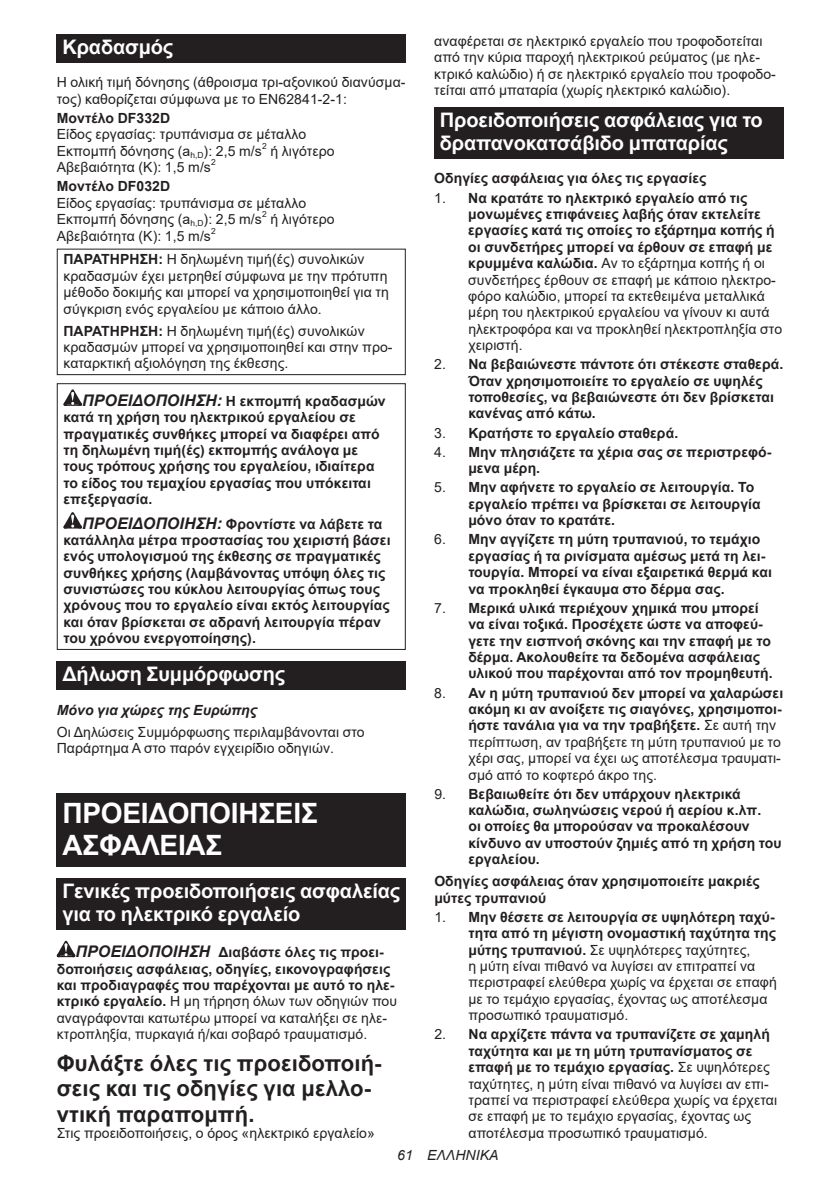
<style>
.page{position:relative;width:840px;height:1191px;background:#fff}
.page>*{position:absolute;margin:0;border:0;box-sizing:border-box;transform-origin:0 0}
.t1{font:700 28px/32.8px "Arial";letter-spacing:-.01em;color:#fff}
.t2{font:700 22px/25.8px "Arial";letter-spacing:.005em;color:#231f20}
.t3{font:700 20px/23.4px "Arial";letter-spacing:-.01em;color:#fff}
.t4{font:14px/16.4px "Arial";letter-spacing:.005em;color:#231f20}
.t5{font:700 14px/16.4px "Arial";letter-spacing:.005em;color:#231f20}
.t6{font:italic 700 14px "Arial";letter-spacing:.005em;color:#231f20}
.t7{font:italic 14px "Arial";letter-spacing:.005em;color:#231f20}
.t8{font:8.4px "Arial";color:#231f20}
.s1{font-weight:700}
.s2{font-style:italic;font-size:16px}
.s3{font-weight:400}
</style>
<div class="page">
<div style="left:57px;top:34px;width:348px;height:29px;background:#231f20"></div>
<div style="left:57px;top:249px;width:348px;height:126px;border:1px solid #231f20"></div>
<svg style="left:63px;top:389px;width:19px;height:17px"></svg>
<svg style="left:63px;top:512px;width:19px;height:16px"></svg>
<div style="left:57px;top:383px;width:348px;height:267px;border:1px solid #231f20"></div>
<div style="left:57px;top:661px;width:348px;height:29px;background:#231f20"></div>
<div style="left:57px;top:793px;width:348px;height:73px;background:#231f20"></div>
<div style="left:57px;top:878px;width:348px;height:52px;background:#231f20"></div>
<svg style="left:57px;top:940px;width:18px;height:17px"></svg>
<div style="left:434px;top:107px;width:348px;height:51px;background:#231f20"></div>
<h3 class="t3" style="left:62px;top:36px;width:112px">Κραδασμός</h3>
<p class="t4" style="left:57px;top:74px;width:350px">Η ολική τιμή δόνησης (άθροισμα τρι-αξονικού διανύσμα&shy;τος) καθορίζεται σύμφωνα με το EN62841-2-1:</p>
<p class="t5" style="left:57px;top:110px;width:115px">Μοντέλο DF332D</p>
<p class="t4" style="left:57px;top:126px;width:251px">Είδος εργασίας: τρυπάνισμα σε μέταλλο<br>Εκπομπή δόνησης (a<sub>h,D</sub>): 2,5 m/s</p>
<p class="t8" style="left:262px;top:140px;width:6px">2</p>
<p class="t4" style="left:270px;top:143px;width:66px">ή λιγότερο</p>
<p class="t4" style="left:57px;top:159px;width:156px">Αβεβαιότητα (Κ): 1,5 m/s</p>
<p class="t8" style="left:211px;top:156px;width:6px">2</p>
<p class="t5" style="left:57px;top:178px;width:115px">Μοντέλο DF032D</p>
<p class="t4" style="left:57px;top:195px;width:251px">Είδος εργασίας: τρυπάνισμα σε μέταλλο<br>Εκπομπή δόνησης (a<sub>h,D</sub>): 2,5 m/s</p>
<p class="t8" style="left:262px;top:208px;width:6px">2</p>
<p class="t4" style="left:270px;top:211px;width:66px">ή λιγότερο</p>
<p class="t4" style="left:57px;top:227px;width:156px">Αβεβαιότητα (Κ): 1,5 m/s</p>
<p class="t8" style="left:211px;top:225px;width:6px">2</p>
<p class="t4" style="left:63px;top:251px;width:327px"><span class="s1">ΠΑΡΑΤΗΡΗΣΗ:</span> Η δηλωμένη τιμή(ές) συνολικών κραδασμών έχει μετρηθεί σύμφωνα με την πρότυπη μέθοδο δοκιμής και μπορεί να χρησιμοποιηθεί για τη σύγκριση ενός εργαλείου με κάποιο άλλο.</p>
<p class="t4" style="left:63px;top:322px;width:330px"><span class="s1">ΠΑΡΑΤΗΡΗΣΗ:</span> Η δηλωμένη τιμή(ές) συνολικών κραδασμών μπορεί να χρησιμοποιηθεί και στην προ&shy;καταρκτική αξιολόγηση της έκθεσης.</p>
<p class="t5" style="left:63px;top:393px;width:323px;text-indent:19px"><span class="s2">ΠΡΟΕΙΔΟΠΟΙΗΣΗ:</span> Η εκπομπή κραδασμών κατά τη χρήση του ηλεκτρικού εργαλείου σε πραγματικές συνθήκες μπορεί να διαφέρει από τη δηλωμένη τιμή(ές) εκπομπής ανάλογα με τους τρόπους χρήσης του εργαλείου, ιδιαίτερα το είδος του τεμαχίου εργασίας που υπόκειται επεξεργασία.</p>
<p class="t5" style="left:63px;top:515px;width:328px;text-indent:19px"><span class="s2">ΠΡΟΕΙΔΟΠΟΙΗΣΗ:</span> Φροντίστε να λάβετε τα κατάλληλα μέτρα προστασίας του χειριστή βάσει ενός υπολογισμού της έκθεσης σε πραγματικές συνθήκες χρήσης (λαμβάνοντας υπόψη όλες τις συνιστώσες του κύκλου λειτουργίας όπως τους χρόνους που το εργαλείο είναι εκτός λειτουργίας και όταν βρίσκεται σε αδρανή λειτουργία πέραν του χρόνου ενεργοποίησης).</p>
<h3 class="t3" style="left:62px;top:663px;width:224px">Δήλωση Συμμόρφωσης</h3>
<p class="t6" style="left:57px;top:700px;width:202px">Μόνο για χώρες της Ευρώπης</p>
<p class="t4" style="left:57px;top:723px;width:309px">Οι Δηλώσεις Συμμόρφωσης περιλαμβάνονται στο<br>Παράρτημα A στο παρόν εγχειρίδιο οδηγιών.</p>
<h1 class="t1" style="left:62px;top:796px;width:257px">ΠΡΟΕΙΔΟΠΟΙΗΣΕΙΣ<br>ΑΣΦΑΛΕΙΑΣ</h1>
<h3 class="t3" style="left:62px;top:879px;width:339px">Γενικές προειδοποιήσεις ασφαλείας για το ηλεκτρικό εργαλείο</h3>
<p class="t5" style="left:57px;top:944px;width:341px;text-indent:19px"><span class="s2">ΠΡΟΕΙΔΟΠΟΙΗΣΗ</span> Διαβάστε όλες τις προει&shy;δοποιήσεις ασφάλειας, οδηγίες, εικονογραφήσεις και προδιαγραφές που παρέχονται με αυτό το ηλε&shy;κτρικό εργαλείο. <span class="s3">Η μη τήρηση όλων των οδηγιών που αναγράφονται κατωτέρω μπορεί να καταλήξει σε ηλε&shy;κτροπληξία, πυρκαγιά ή/και σοβαρό τραυματισμό.</span></p>
<h2 class="t2" style="left:57px;top:1050px;width:326px">Φυλάξτε όλες τις προειδοποιή&shy;σεις και τις οδηγίες για μελλο&shy;ντική παραπομπή.</h2>
<p class="t4" style="left:57px;top:1125px;width:319px">Στις προειδοποιήσεις, ο όρος «ηλεκτρικό εργαλείο»</p>
<p class="t4" style="left:434px;top:33px;width:343px">αναφέρεται σε ηλεκτρικό εργαλείο που τροφοδοτείται από την κύρια παροχή ηλεκτρικού ρεύματος (με ηλε&shy;κτρικό καλώδιο) ή σε ηλεκτρικό εργαλείο που τροφοδο&shy;τείται από μπαταρία (χωρίς ηλεκτρικό καλώδιο).</p>
<h3 class="t3" style="left:439px;top:108px;width:324px">Προειδοποιήσεις ασφάλειας για το δραπανοκατσάβιδο μπαταρίας</h3>
<p class="t5" style="left:434px;top:170px;width:274px">Οδηγίες ασφάλειας για όλες τις εργασίες</p>
<p class="t4" style="left:468px;top:189px;width:315px;text-indent:-34px">1. <span class="s1">Να κρατάτε το ηλεκτρικό εργαλείο από τις μονωμένες επιφάνειες λαβής όταν εκτελείτε εργασίες κατά τις οποίες το εξάρτημα κοπής ή οι συνδετήρες μπορεί να έρθουν σε επαφή με κρυμμένα καλώδια.</span> Αν το εξάρτημα κοπής ή οι συνδετήρες έρθουν σε επαφή με κάποιο ηλεκτρο&shy;φόρο καλώδιο, μπορεί τα εκτεθειμένα μεταλλικά μέρη του ηλεκτρικού εργαλείου να γίνουν κι αυτά ηλεκτροφόρα και να προκληθεί ηλεκτροπληξία στο χειριστή.</p>
<p class="t5" style="left:468px;top:356px;width:316px;text-indent:-34px"><span class="s3">2.</span> Να βεβαιώνεστε πάντοτε ότι στέκεστε σταθερά.<br>Όταν χρησιμοποιείτε το εργαλείο σε υψηλές τοποθεσίες, να βεβαιώνεστε ότι δεν βρίσκεται κανένας από κάτω.</p>
<p class="t5" style="left:434px;top:425px;width:245px"><span class="s3">3.</span> Κρατήστε το εργαλείο σταθερά.</p>
<p class="t5" style="left:468px;top:444px;width:304px;text-indent:-34px"><span class="s3">4.</span> Μην πλησιάζετε τα χέρια σας σε περιστρεφό&shy;μενα μέρη.</p>
<p class="t5" style="left:468px;top:479px;width:294px;text-indent:-34px"><span class="s3">5.</span> Μην αφήνετε το εργαλείο σε λειτουργία. Το εργαλείο πρέπει να βρίσκεται σε λειτουργία μόνο όταν το κρατάτε.</p>
<p class="t5" style="left:468px;top:531px;width:305px;text-indent:-34px"><span class="s3">6.</span> Μην αγγίζετε τη μύτη τρυπανιού, το τεμάχιο εργασίας ή τα ρινίσματα αμέσως μετά τη λει&shy;τουργία. Μπορεί να είναι εξαιρετικά θερμά και να προκληθεί έγκαυμα στο δέρμα σας.</p>
<p class="t5" style="left:468px;top:600px;width:305px;text-indent:-34px"><span class="s3">7.</span> Μερικά υλικά περιέχουν χημικά που μπορεί να είναι τοξικά. Προσέχετε ώστε να αποφεύ&shy;γετε την εισπνοή σκόνης και την επαφή με το δέρμα. Ακολουθείτε τα δεδομένα ασφάλειας υλικού που παρέχονται από τον προμηθευτή.</p>
<p class="t4" style="left:468px;top:684px;width:316px;text-indent:-34px">8. <span class="s1">Αν η μύτη τρυπανιού δεν μπορεί να χαλαρώσει ακόμη κι αν ανοίξετε τις σιαγόνες, χρησιμοποι&shy;ήστε τανάλια για να την τραβήξετε.</span> Σε αυτή την περίπτωση, αν τραβήξετε τη μύτη τρυπανιού με το χέρι σας, μπορεί να έχει ως αποτέλεσμα τραυματι&shy;σμό από το κοφτερό άκρο της.</p>
<p class="t5" style="left:468px;top:785px;width:314px;text-indent:-34px"><span class="s3">9.</span> Βεβαιωθείτε ότι δεν υπάρχουν ηλεκτρικά καλώδια, σωληνώσεις νερού ή αερίου κ.λπ.<br>οι οποίες θα μπορούσαν να προκαλέσουν κίνδυνο αν υποστούν ζημιές από τη χρήση του εργαλείου.</p>
<p class="t5" style="left:434px;top:873px;width:327px">Οδηγίες ασφάλειας όταν χρησιμοποιείτε μακριές μύτες τρυπανιού</p>
<p class="t4" style="left:468px;top:908px;width:310px;text-indent:-34px">1. <span class="s1">Μην θέσετε σε λειτουργία σε υψηλότερη ταχύ&shy;τητα από τη μέγιστη ονομαστική ταχύτητα της μύτης τρυπανιού.</span> Σε υψηλότερες ταχύτητες,<br>η μύτη είναι πιθανό να λυγίσει αν επιτραπεί να περιστραφεί ελεύθερα χωρίς να έρχεται σε επαφή με το τεμάχιο εργασίας, έχοντας ως αποτέλεσμα προσωπικό τραυματισμό.</p>
<p class="t4" style="left:468px;top:1026px;width:310px;text-indent:-34px">2. <span class="s1">Να αρχίζετε πάντα να τρυπανίζετε σε χαμηλή ταχύτητα και με τη μύτη τρυπανίσματος σε επαφή με το τεμάχιο εργασίας.</span> Σε υψηλότερες ταχύτητες, η μύτη είναι πιθανό να λυγίσει αν επι&shy;τραπεί να περιστραφεί ελεύθερα χωρίς να έρχεται σε επαφή με το τεμάχιο εργασίας, έχοντας ως αποτέλεσμα προσωπικό τραυματισμό.</p>
<p class="t7" style="left:397px;top:1146px;width:103px">61 ΕΛΛΗΝΙΚΑ</p>
</div>
